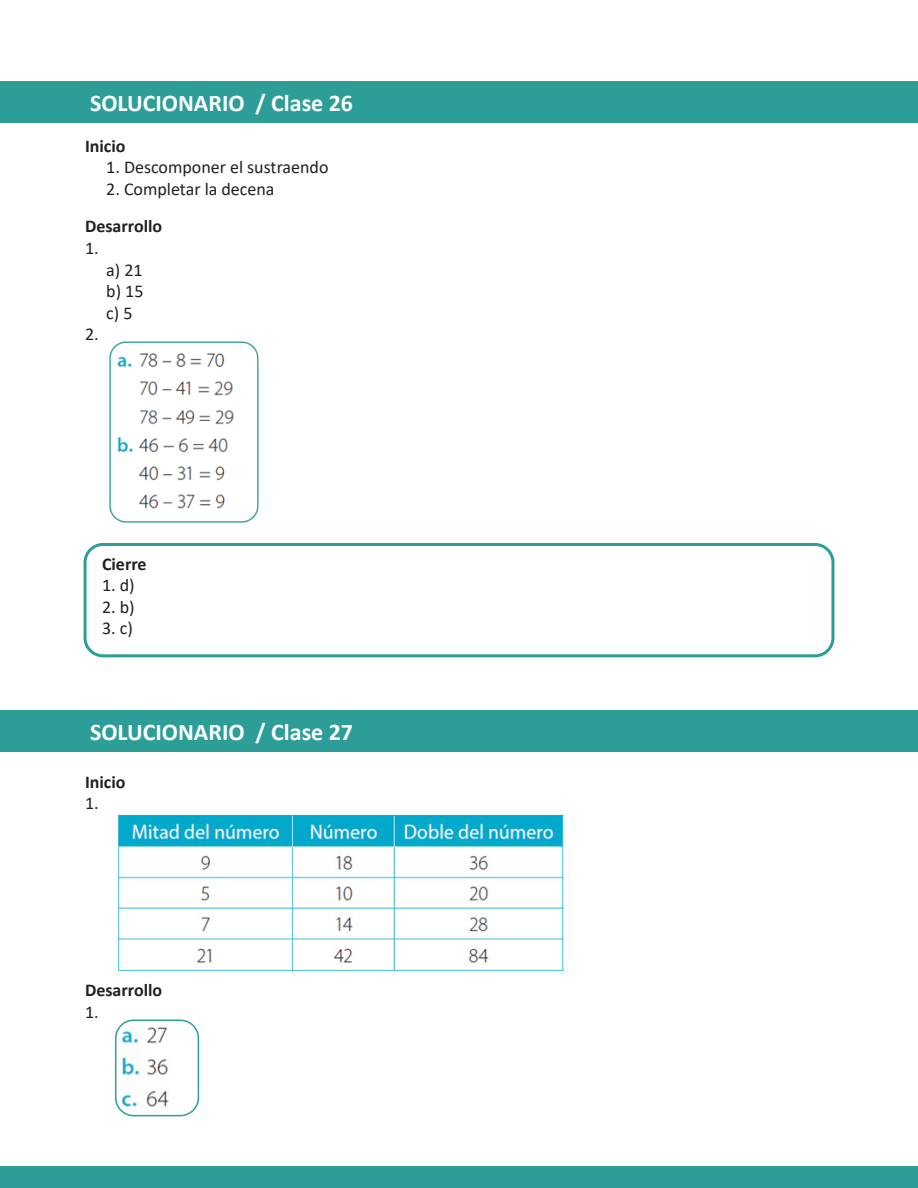
<style>
.page{position:relative;width:918px;height:1188px;background:#fff}
.page>*{position:absolute;margin:0;border:0;box-sizing:border-box;transform-origin:0 0}
.t1{font:700 24px "Calibri";color:#fff}
.t2{font:18px "Calibri";color:#231f20}
.t3{font:700 18px "Calibri";color:#231f20}
</style>
<div class="page">
<div style="left:84px;top:543px;width:750px;height:114px;border:3px solid #2c9e97;border-radius:18px"></div>
<div style="left:0;top:82px;width:918px;height:41px;background:#2c9e97"></div>
<div style="left:0;top:1167px;width:918px;height:21px;background:#2c9e97"></div>
<div style="left:0;top:710px;width:918px;height:41px;background:#2c9e97"></div>
<img style="left:111px;top:342px;width:146px;height:179px">
<div style="left:109px;top:342px;width:150px;height:181px;border:1px solid #2c9e97;border-radius:16px"></div>
<img style="left:118px;top:814px;width:447px;height:157px">
<img style="left:116px;top:1020px;width:82px;height:96px">
<div style="left:115px;top:1020px;width:84px;height:96px;border:2px solid #2c9e97;border-radius:18px"></div>
<hr style="left:917px;top:955px;width:1px;height:41px;background:#2c9e97">
<p class="t1" style="left:90px;top:86px;width:265px">SOLUCIONARIO / Clase 26</p>
<p class="t3" style="left:85px;top:133px;width:42px">Inicio</p>
<p class="t2" style="left:106px;top:155px;width:224px">1. Descomponer el sustraendo</p>
<p class="t2" style="left:106px;top:176px;width:170px">2. Completar la decena</p>
<p class="t3" style="left:85px;top:214px;width:79px">Desarrollo</p>
<p class="t2" style="left:85px;top:236px;width:15px">1.</p>
<p class="t2" style="left:106px;top:257px;width:38px">a) 21</p>
<p class="t2" style="left:106px;top:279px;width:39px">b) 15</p>
<p class="t2" style="left:106px;top:300px;width:28px">c) 5</p>
<p class="t2" style="left:85px;top:322px;width:15px">2.</p>
<p class="t3" style="left:102px;top:551px;width:46px">Cierre</p>
<p class="t2" style="left:102px;top:573px;width:34px">1. d)</p>
<p class="t2" style="left:102px;top:594px;width:34px">2. b)</p>
<p class="t2" style="left:102px;top:616px;width:32px">3. c)</p>
<p class="t1" style="left:90px;top:715px;width:265px">SOLUCIONARIO / Clase 27</p>
<p class="t3" style="left:85px;top:769px;width:42px">Inicio</p>
<p class="t2" style="left:85px;top:791px;width:15px">1.</p>
<p class="t3" style="left:85px;top:977px;width:79px">Desarrollo</p>
<p class="t2" style="left:85px;top:999px;width:15px">1.</p>
</div>
